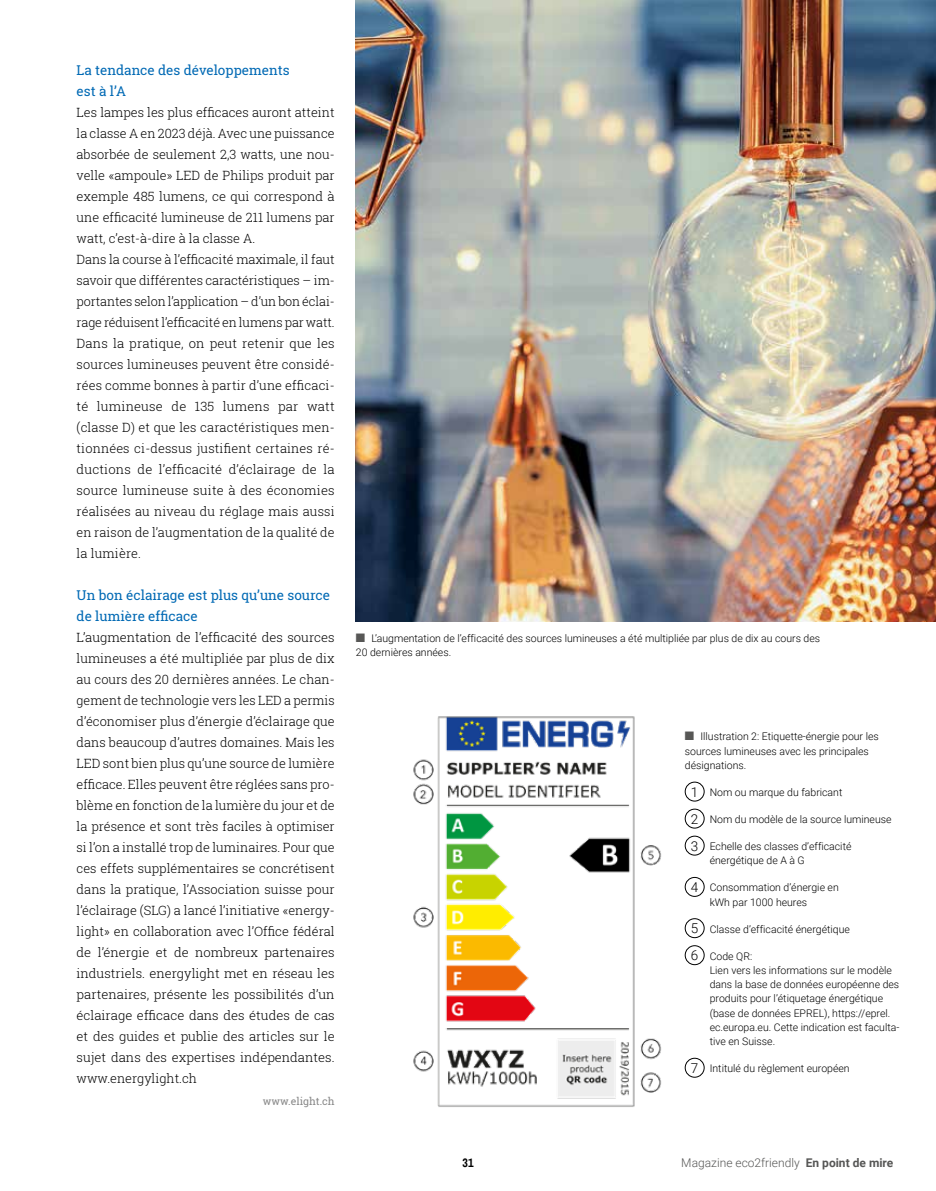
<style>
.page{position:relative;width:936px;height:1191px;background:#fff}
.page>*{position:absolute;margin:0;border:0;box-sizing:border-box;transform-origin:0 0}
.t1{font:13.5px/21px "Roboto Slab";color:#0069b4}
.t2{font:300 12.75px/21px "Roboto Slab";color:#000}
.t3{font:300 12px "Roboto";color:#575756}
.t4{font:700 12px "Archivo Narrow";color:#000}
.t5{font:300 10.5px/14.2px "Roboto";color:#000}
.t6{font:10.5px "Roboto Slab";color:#878787}
.s1{color:#575756}
.s2{font-size:13.5px}
.s3{font-weight:700}
</style>
<div class="page">
<img style="left:413px;top:716px;width:249px;height:391px">
<div style="left:685px;top:782px;width:19px;height:19px;border:1px solid #000;border-radius:50%"></div>
<div style="left:685px;top:809px;width:19px;height:19px;border:1px solid #000;border-radius:50%"></div>
<div style="left:685px;top:836px;width:19px;height:19px;border:1px solid #000;border-radius:50%"></div>
<div style="left:685px;top:877px;width:19px;height:19px;border:1px solid #000;border-radius:50%"></div>
<div style="left:685px;top:918px;width:19px;height:20px;border:1px solid #000;border-radius:50%"></div>
<div style="left:685px;top:945px;width:19px;height:20px;border:1px solid #000;border-radius:50%"></div>
<div style="left:685px;top:1058px;width:19px;height:19px;border:1px solid #000;border-radius:50%"></div>
<img style="left:356px;top:0;width:579px;height:621px">
<p class="t1" style="left:77px;top:59px;width:214px">La tendance des développements est à l’A</p>
<p class="t2" style="left:77px;top:102px;width:260px">Les lampes les plus efficaces auront atteint la classe A en 2023 déjà. Avec une puissance absorbée de seulement 2,3 watts, une nou&shy;velle «ampoule» LED de Philips produit par exemple 485 lumens, ce qui correspond à une efficacité lumineuse de 211 lumens par watt, c’est-à-dire à la classe A.<br>Dans la course à l’efficacité maximale, il faut savoir que différentes caractéristiques – im&shy;portantes selon l’application – d’un bon éclai&shy;rage réduisent l’efficacité en lumens par watt.<br>Dans la pratique, on peut retenir que les sources lumineuses peuvent être considé&shy;rées comme bonnes à partir d’une efficaci&shy;té lumineuse de 135 lumens par watt (classe D) et que les caractéristiques men&shy;tionnées ci-dessus justifient certaines ré&shy;ductions de l’efficacité d’éclairage de la source lumineuse suite à des économies réalisées au niveau du réglage mais aussi en raison de l’augmentation de la qualité de la lumière.</p>
<p class="t1" style="left:77px;top:584px;width:255px">Un bon éclairage est plus qu’une source de lumière efficace</p>
<p class="t2" style="left:77px;top:627px;width:259px;text-align:justify">L’augmentation de l’efficacité des sources lumineuses a été multipliée par plus de dix au cours des 20 dernières années. Le chan&shy;gement de technologie vers les LED a permis d’économiser plus d’énergie d’éclairage que dans beaucoup d’autres domaines. Mais les LED sont bien plus qu’une source de lumière efficace. Elles peuvent être réglées sans pro&shy;blème en fonction de la lumière du jour et de la présence et sont très faciles à optimiser si l’on a installé trop de luminaires. Pour que ces effets supplémentaires se concrétisent dans la pratique, l’Association suisse pour l’éclairage (SLG) a lancé l’initiative «energy&shy;light» en collaboration avec l’Office fédéral de l’énergie et de nombreux partenaires industriels. energylight met en réseau les partenaires, présente les possibilités d’un éclairage efficace dans des études de cas et des guides et publie des articles sur le sujet dans des expertises indépendantes. www.energylight.ch</p>
<p class="t6" style="left:263px;top:1093px;width:73px">www.elight.ch</p>
<p class="t5" style="left:356px;top:631px;width:465px"><span class="s1">■</span> L’augmentation de l’efficacité des sources lumineuses a été multipliée par plus de dix au cours des<br>20 dernières années.</p>
<p class="t5" style="left:685px;top:729px;width:195px"><span class="s1">■</span> Illustration 2: Etiquette-énergie pour les sources lumineuses avec les principales désignations.</p>
<p class="t5" style="left:690px;top:784px;width:153px"><span class="s2">1</span> Nom ou marque du fabricant</p>
<p class="t5" style="left:690px;top:811px;width:202px"><span class="s2">2</span> Nom du modèle de la source lumineuse</p>
<p class="t5" style="left:709px;top:838px;width:143px;text-indent:-19px"><span class="s2">3</span> Echelle des classes d’efficacité énergétique de A à G</p>
<p class="t5" style="left:709px;top:880px;width:131px;text-indent:-19px"><span class="s2">4</span> Consommation d’énergie en kWh par 1000 heures</p>
<p class="t5" style="left:690px;top:921px;width:161px"><span class="s2">5</span> Classe d’efficacité énergétique</p>
<p class="t5" style="left:709px;top:948px;width:191px;text-indent:-19px"><span class="s2">6</span> Code QR:<br>Lien vers les informations sur le modèle dans la base de données européenne des produits pour l’étiquetage énergétique (base de données EPREL), https://eprel. ec.europa.eu. Cette indication est faculta&shy;tive en Suisse.</p>
<p class="t5" style="left:690px;top:1060px;width:160px"><span class="s2">7</span> Intitulé du règlement européen</p>
<p class="t4" style="left:462px;top:1156px;width:12px">31</p>
<p class="t3" style="left:681px;top:1154px;width:214px">Magazine eco2friendly <span class="s3">En point de mire</span></p>
</div>
